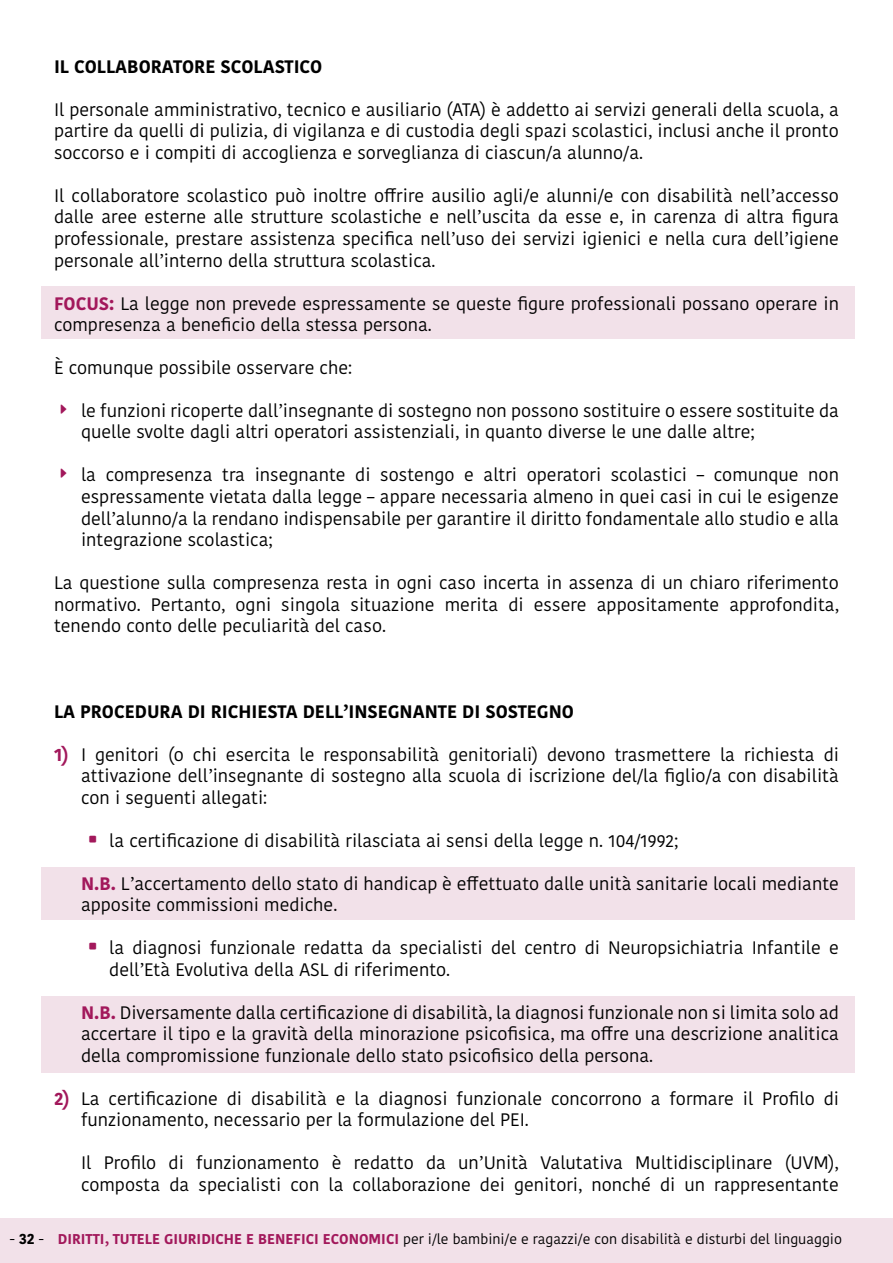
<style>
.page{position:relative;width:893px;height:1263px;background:#fff}
.page>*{position:absolute;margin:0;border:0;box-sizing:border-box;transform-origin:0 0}
.t1{font:18px/21.6px "Kohinoor Bangla";color:#000;text-align:justify}
.t2{font:700 18px "Kohinoor Bangla";color:#000}
.t3{font:14.1px "Kohinoor Bangla";color:#000}
.s1{font-weight:700;color:#a2185b}
.s2{font-size:15px}
.s3{font-weight:700;font-size:15px}
</style>
<div class="page">
<div style="left:0;top:1218px;width:893px;height:45px;background:#f2e1e9"></div>
<div style="left:41px;top:996px;width:814px;height:77px;background:#f2e1e9"></div>
<div style="left:41px;top:867px;width:814px;height:53px;background:#f2e1e9"></div>
<div style="left:41px;top:286px;width:814px;height:53px;background:#f2e1e9"></div>
<p class="t2" style="left:54px;top:51px;width:270px">IL COLLABORATORE SCOLASTICO</p>
<p class="t1" style="left:54px;top:98px;width:786px">Il personale amministrativo, tecnico e ausiliario (ATA) è addetto ai servizi generali della scuola, a partire da quelli di pulizia, di vigilanza e di custodia degli spazi scolastici, inclusi anche il pronto soccorso e i compiti di accoglienza e sorveglianza di ciascun/a alunno/a.</p>
<p class="t1" style="left:54px;top:184px;width:786px">Il collaboratore scolastico può inoltre offrire ausilio agli/e alunni/e con disabilità nell’accesso dalle aree esterne alle strutture scolastiche e nell’uscita da esse e, in carenza di altra figura professionale, prestare assistenza specifica nell’uso dei servizi igienici e nella cura dell’igiene personale all’interno della struttura scolastica.</p>
<p class="t1" style="left:54px;top:292px;width:786px"><span class="s1">FOCUS:</span> La legge non prevede espressamente se queste figure professionali possano operare in compresenza a beneficio della stessa persona.</p>
<p class="t1" style="left:54px;top:356px;width:300px">È comunque possibile osservare che:</p>
<p class="t1" style="left:81px;top:399px;width:759px">le funzioni ricoperte dall’insegnante di sostegno non possono sostituire o essere sostituite da quelle svolte dagli altri operatori assistenziali, in quanto diverse le une dalle altre;</p>
<p class="t1" style="left:81px;top:464px;width:759px">la compresenza tra insegnante di sostengo e altri operatori scolastici – comunque non espressamente vietata dalla legge – appare necessaria almeno in quei casi in cui le esigenze dell’alunno/a la rendano indispensabile per garantire il diritto fondamentale allo studio e alla integrazione scolastica;</p>
<p class="t1" style="left:54px;top:571px;width:786px">La questione sulla compresenza resta in ogni caso incerta in assenza di un chiaro riferimento normativo. Pertanto, ogni singola situazione merita di essere appositamente approfondita, tenendo conto delle peculiarità del caso.</p>
<p class="t2" style="left:54px;top:696px;width:521px">LA PROCEDURA DI RICHIESTA DELL’INSEGNANTE DI SOSTEGNO</p>
<p class="t1" style="left:81px;top:743px;width:759px;text-indent:-27px"><span class="s1">1)</span> I genitori (o chi esercita le responsabilità genitoriali) devono trasmettere la richiesta di attivazione dell’insegnante di sostegno alla scuola di iscrizione del/la figlio/a con disabilità con i seguenti allegati:</p>
<p class="t1" style="left:109px;top:829px;width:571px">la certificazione di disabilità rilasciata ai sensi della legge n. 104/1992;</p>
<p class="t1" style="left:81px;top:872px;width:759px"><span class="s1">N.B.</span> L’accertamento dello stato di handicap è effettuato dalle unità sanitarie locali mediante apposite commissioni mediche.</p>
<p class="t1" style="left:109px;top:937px;width:731px">la diagnosi funzionale redatta da specialisti del centro di Neuropsichiatria Infantile e dell’Età Evolutiva della ASL di riferimento.</p>
<p class="t1" style="left:81px;top:1001px;width:759px"><span class="s1">N.B.</span> Diversamente dalla certificazione di disabilità, la diagnosi funzionale non si limita solo ad accertare il tipo e la gravità della minorazione psicofisica, ma offre una descrizione analitica della compromissione funzionale dello stato psicofisico della persona.</p>
<p class="t1" style="left:81px;top:1087px;width:759px;text-indent:-27px"><span class="s1">2)</span> La certificazione di disabilità e la diagnosi funzionale concorrono a formare il Profilo di funzionamento, necessario per la formulazione del PEI.</p>
<p class="t1" style="left:81px;top:1152px;width:759px">Il Profilo di funzionamento è redatto da un’Unità Valutativa Multidisciplinare (UVM), composta da specialisti con la collaborazione dei genitori, nonché di un rappresentante</p>
<p class="t3" style="left:10px;top:1228px;width:833px"><span class="s2">-</span> <span class="s3">32</span> <span class="s2">-</span> <span class="s1">DIRITTI, TUTELE GIURIDICHE E BENEFICI ECONOMICI</span> per i/le bambini/e e ragazzi/e con disabilità e disturbi del linguaggio</p>
</div>
